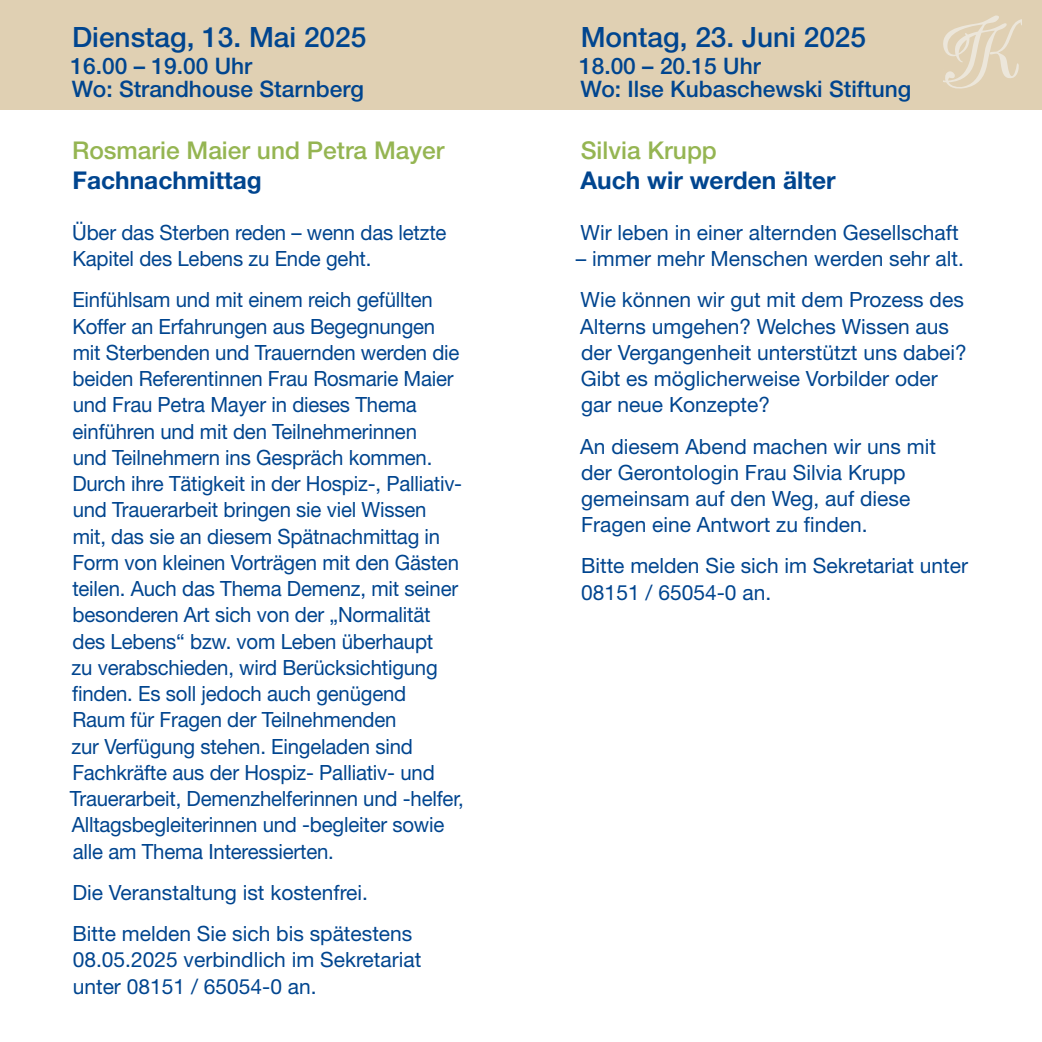
<style>
.page{position:relative;width:1042px;height:1042px;background:#fff}
.page>*{position:absolute;margin:0;border:0;box-sizing:border-box;transform-origin:0 0}
.t1{font:500 28px "Helvetica Neue LT";color:#00458f}
.t2{font:500 24.5px "Helvetica Neue LT";color:#95b552}
.t3{font:700 24.5px "Helvetica Neue LT";color:#00458f}
.t4{font:500 22.75px/22.8px "Helvetica Neue LT";color:#00458f}
.t5{font:21px/26.2px "Helvetica Neue LT";letter-spacing:-.01em;color:#00458f}
</style>
<div class="page">
<div style="left:0;top:0;width:1042px;height:109px;background:#e0d0b3"></div>
<svg style="left:943px;top:15px;width:78px;height:74px"></svg>
<h1 class="t1" style="left:72px;top:20px;width:296px">Dienstag, 13. Mai 2025</h1>
<p class="t4" style="left:70px;top:55px;width:295px">16.00 – 19.00 Uhr<br>Wo: Strandhouse Starnberg</p>
<p class="t2" style="left:72px;top:136px;width:374px">Rosmarie Maier und Petra Mayer</p>
<p class="t3" style="left:73px;top:165px;width:191px">Fachnachmittag</p>
<p class="t5" style="left:72px;top:219px;width:376px">Über das Sterben reden – wenn das letzte<br>Kapitel des Lebens zu Ende geht.</p>
<p class="t5" style="left:70px;top:286px;width:395px">Einfühlsam und mit einem reich gefüllten Koffer an Erfahrungen aus Begegnungen mit Sterbenden und Trauernden werden die beiden Referentinnen Frau Rosmarie Maier und Frau Petra Mayer in dieses Thema einführen und mit den Teilnehmerinnen<br>und Teilnehmern ins Gespräch kommen.<br>Durch ihre Tätigkeit in der Hospiz-, Palliativ&shy;und Trauerarbeit bringen sie viel Wissen<br>mit, das sie an diesem Spätnachmittag in Form von kleinen Vorträgen mit den Gästen teilen. Auch das Thema Demenz, mit seiner besonderen Art sich von der „Normalität des Lebens“ bzw. vom Leben überhaupt<br>zu verabschieden, wird Berücksichtigung finden. Es soll jedoch auch genügend<br>Raum für Fragen der Teilnehmenden<br>zur Verfügung stehen. Eingeladen sind Fachkräfte aus der Hospiz- Palliativ- und Trauerarbeit, Demenzhelferinnen und -helfer, Alltagsbegleiterinnen und -begleiter sowie alle am Thema Interessierten.</p>
<p class="t5" style="left:72px;top:871px;width:341px;line-height:41.1px">Die Veranstaltung ist kostenfrei.<br>Bitte melden Sie sich bis spätestens</p>
<p class="t5" style="left:73px;top:946px;width:350px">08.05.2025 verbindlich im Sekretariat unter 08151 / 65054-0 an.</p>
<h1 class="t1" style="left:581px;top:20px;width:287px">Montag, 23. Juni 2025</h1>
<p class="t4" style="left:579px;top:55px;width:334px">18.00 – 20.15 Uhr<br>Wo: Ilse Kubaschewski Stiftung</p>
<p class="t2" style="left:581px;top:136px;width:138px">Silvia Krupp</p>
<p class="t3" style="left:580px;top:165px;width:257px">Auch wir werden älter</p>
<p class="t5" style="left:581px;top:219px;width:380px">Wir leben in einer alternden Gesellschaft</p>
<p class="t5" style="left:576px;top:238px;width:389px;line-height:41.1px">– immer mehr Menschen werden sehr alt.<br>Wie können wir gut mit dem Prozess des</p>
<p class="t5" style="left:580px;top:313px;width:388px">Alterns umgehen? Welches Wissen aus der Vergangenheit unterstützt uns dabei?<br>Gibt es möglicherweise Vorbilder oder gar neue Konzepte?</p>
<p class="t5" style="left:580px;top:433px;width:357px">An diesem Abend machen wir uns mit der Gerontologin Frau Silvia Krupp gemeinsam auf den Weg, auf diese<br>Fragen eine Antwort zu finden.</p>
<p class="t5" style="left:581px;top:552px;width:389px">Bitte melden Sie sich im Sekretariat unter<br>08151 / 65054-0 an.</p>
</div>
